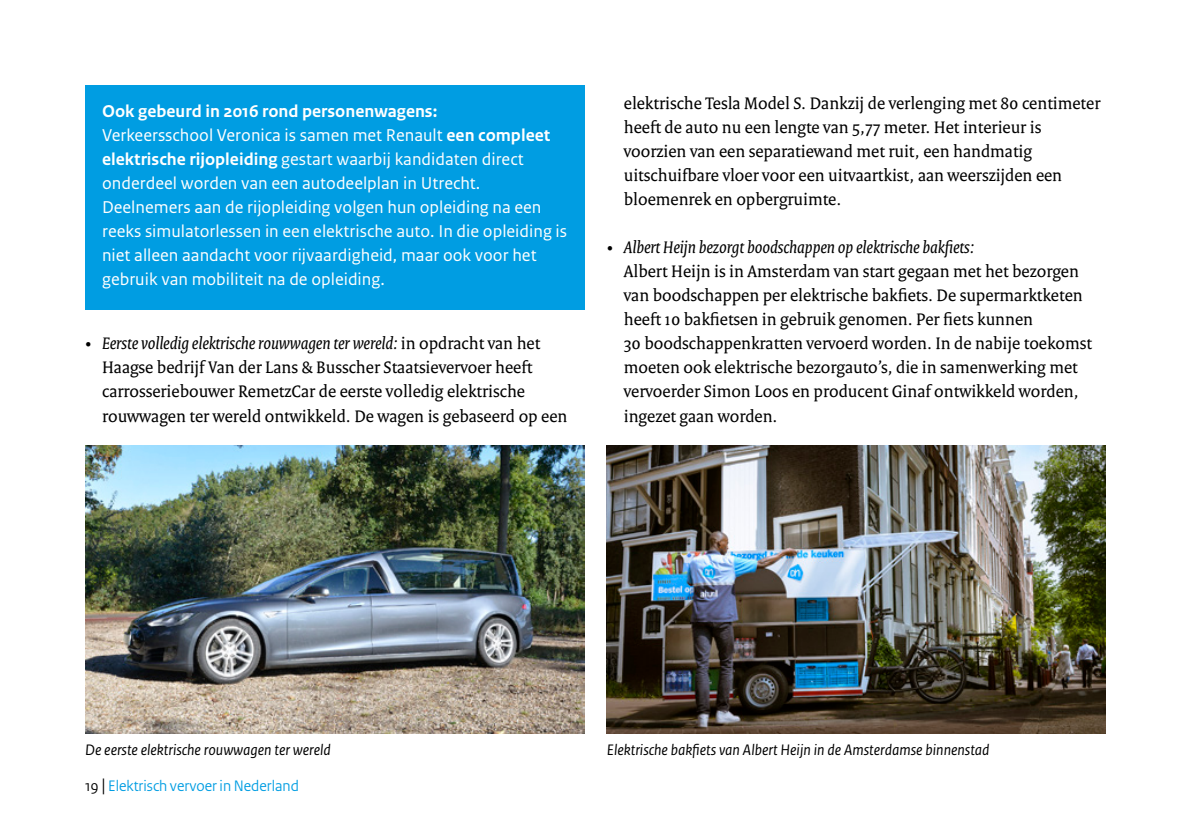
<style>
.page{position:relative;width:1191px;height:840px;background:#fff}
.page>*{position:absolute;margin:0;border:0;box-sizing:border-box;transform-origin:0 0}
.t1{font:18px/24px "Rijksoverheid Serif";color:#000}
._21_RO_Kader_Broodte{font:18px/24px "Rijksoverheid Sans Text";color:#fff}
._20_RO_Kader_Subkop{font:700 18px "Rijksoverheid Sans Text";color:#fff}
._13_RO_Fotobijschrif{font:italic 16px "Rijksoverheid Sans Text";color:#000}
.t2{font:16px "Rijksoverheid Sans Heading";color:#009de2}
.s1{font-weight:700}
.s2{font-style:italic}
.s3{color:#000}
.s4{font-size:19px;color:#000}
</style>
<div class="page">
<img style="left:607px;top:445px;width:499px;height:288px">
<img style="left:85px;top:445px;width:499px;height:288px">
<div style="left:85px;top:85px;width:499px;height:225px;background:#009de2"></div>
<p class="_20_RO_Kader_Subkop" style="left:102px;top:101px;width:337px">Ook gebeurd in 2016 rond personenwagens:</p>
<p class="_21_RO_Kader_Broodte" style="left:102px;top:123px;width:466px">Verkeersschool Veronica is samen met Renault <span class="s1">een compleet elektrische rijopleiding</span> gestart waarbij kandidaten direct onderdeel worden van een autodeelplan in Utrecht.<br>Deelnemers aan de rijopleiding volgen hun opleiding na een reeks simulatorlessen in een elektrische auto. In die opleiding is niet alleen aandacht voor rijvaardigheid, maar ook voor het gebruik van mobiliteit na de opleiding.</p>
<p class="t1" style="left:102px;top:331px;width:467px;text-indent:-17px">• <span class="s2">Eerste volledig elektrische rouwwagen ter wereld:</span> in opdracht van het Haagse bedrijf Van der Lans &amp; Busscher Staatsievervoer heeft carrosseriebouwer RemetzCar de eerste volledig elektrische rouwwagen ter wereld ontwikkeld. De wagen is gebaseerd op een</p>
<p class="t1" style="left:624px;top:91px;width:478px">elektrische Tesla Model S. Dankzij de verlenging met 80 centimeter heeft de auto nu een lengte van 5,77 meter. Het interieur is voorzien van een separatiewand met ruit, een handmatig uitschuifbare vloer voor een uitvaartkist, aan weerszijden een bloemenrek en opbergruimte.</p>
<p class="t1" style="left:624px;top:235px;width:470px;text-indent:-17px">• <span class="s2">Albert Heijn bezorgt boodschappen op elektrische bakfiets:<br></span>Albert Heijn is in Amsterdam van start gegaan met het bezorgen van boodschappen per elektrische bakfiets. De supermarktketen heeft 10 bakfietsen in gebruik genomen. Per fiets kunnen<br>30 boodschappenkratten vervoerd worden. In de nabije toekomst moeten ook elektrische bezorgauto’s, die in samenwerking met vervoerder Simon Loos en producent Ginaf ontwikkeld worden, ingezet gaan worden.</p>
<p class="_13_RO_Fotobijschrif" style="left:85px;top:740px;width:247px">De eerste elektrische rouwwagen ter wereld</p>
<p class="_13_RO_Fotobijschrif" style="left:607px;top:740px;width:384px">Elektrische bakfiets van Albert Heijn in de Amsterdamse binnenstad</p>
<p class="t2" style="left:85px;top:776px;width:215px"><span class="s3">19</span> <span class="s4">|</span> Elektrisch vervoer in Nederland</p>
</div>
